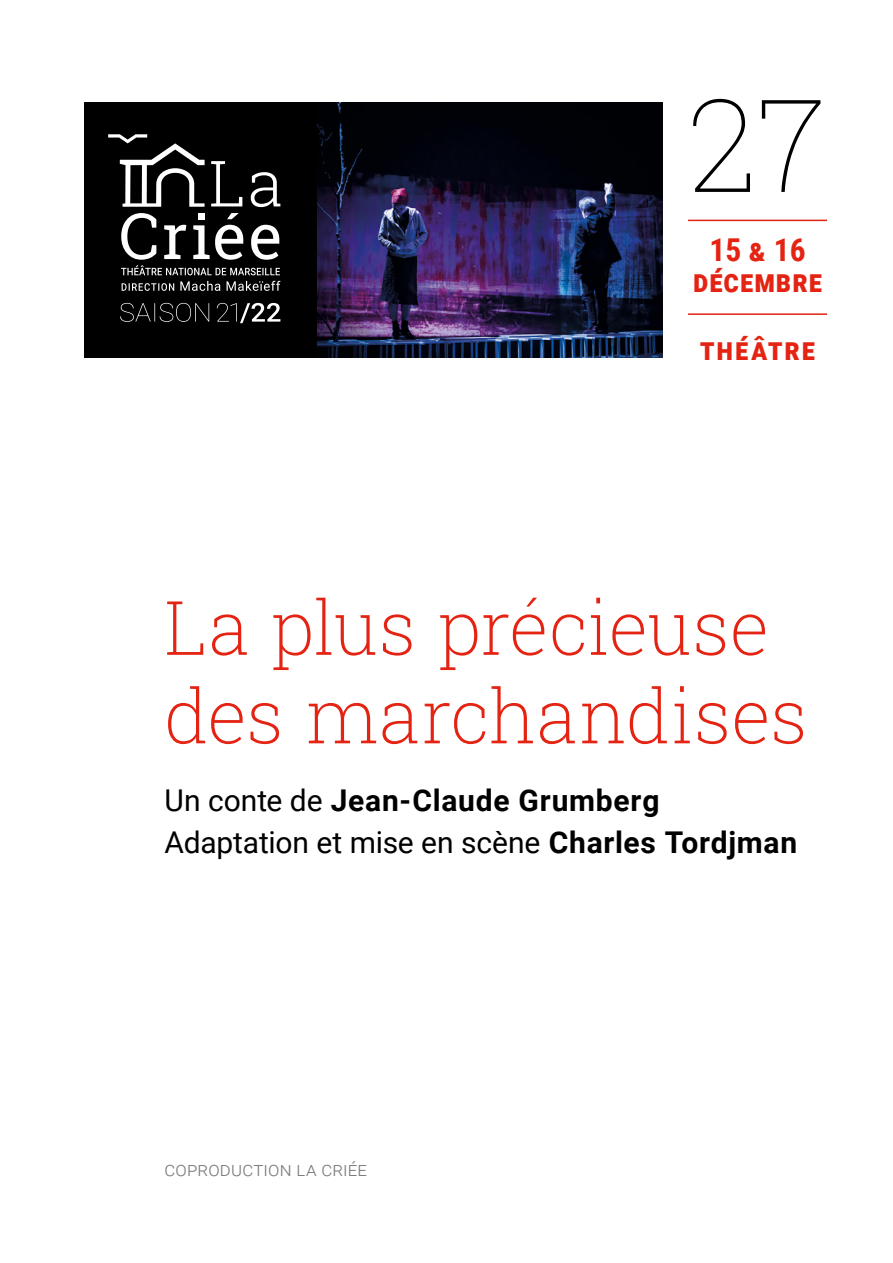
<style>
.page{position:relative;width:893px;height:1263px;background:#fff}
.page>*{position:absolute;margin:0;border:0;box-sizing:border-box;transform-origin:0 0}
.t1{font:100 129px "Roboto Slab";color:#000}
.t2{font:200 75px/88.5px "Roboto Slab";color:#e42313}
.t3{font:700 31.5px/31.5px "Roboto Condensed";letter-spacing:.03em;color:#e42313;text-align:center}
.t4{font:700 30px/42px "Roboto";letter-spacing:.025em;color:#000}
.t5{font:300 19.5px "Roboto";color:#7c7b7b}
.s1{font-weight:400}
</style>
<div class="page">
<div style="left:84px;top:102px;width:234px;height:255px;background:#000"></div>
<svg style="left:122px;top:281px;width:158px;height:10px"></svg>
<svg style="left:108px;top:134px;width:97px;height:73px"></svg>
<svg style="left:211px;top:161px;width:69px;height:46px"></svg>
<svg style="left:121px;top:213px;width:159px;height:62px"></svg>
<img style="left:318px;top:102px;width:344px;height:255px">
<svg style="left:120px;top:303px;width:160px;height:20px"></svg>
<hr style="left:688px;top:313px;width:139px;height:2px;background:#e42313">
<hr style="left:688px;top:220px;width:139px;height:1px;background:#e42313">
<h1 class="t1" style="left:688px;top:57px;width:140px">27</h1>
<p class="t3" style="left:693px;top:233px;width:130px">15 &amp; 16 décembre</p>
<p class="t3" style="left:700px;top:331px;width:117px">théâtre</p>
<h2 class="t2" style="left:164px;top:581px;width:645px">La plus précieuse des marchandises</h2>
<p class="t4" style="left:164px;top:778px;width:634px"><span class="s1">Un conte de</span> Jean-Claude Grumberg<br><span class="s1">Adaptation et mise en scène</span> Charles Tordjman</p>
<p class="t5" style="left:164px;top:1155px;width:204px">COPRODUCTION LA CRIÉE</p>
</div>
